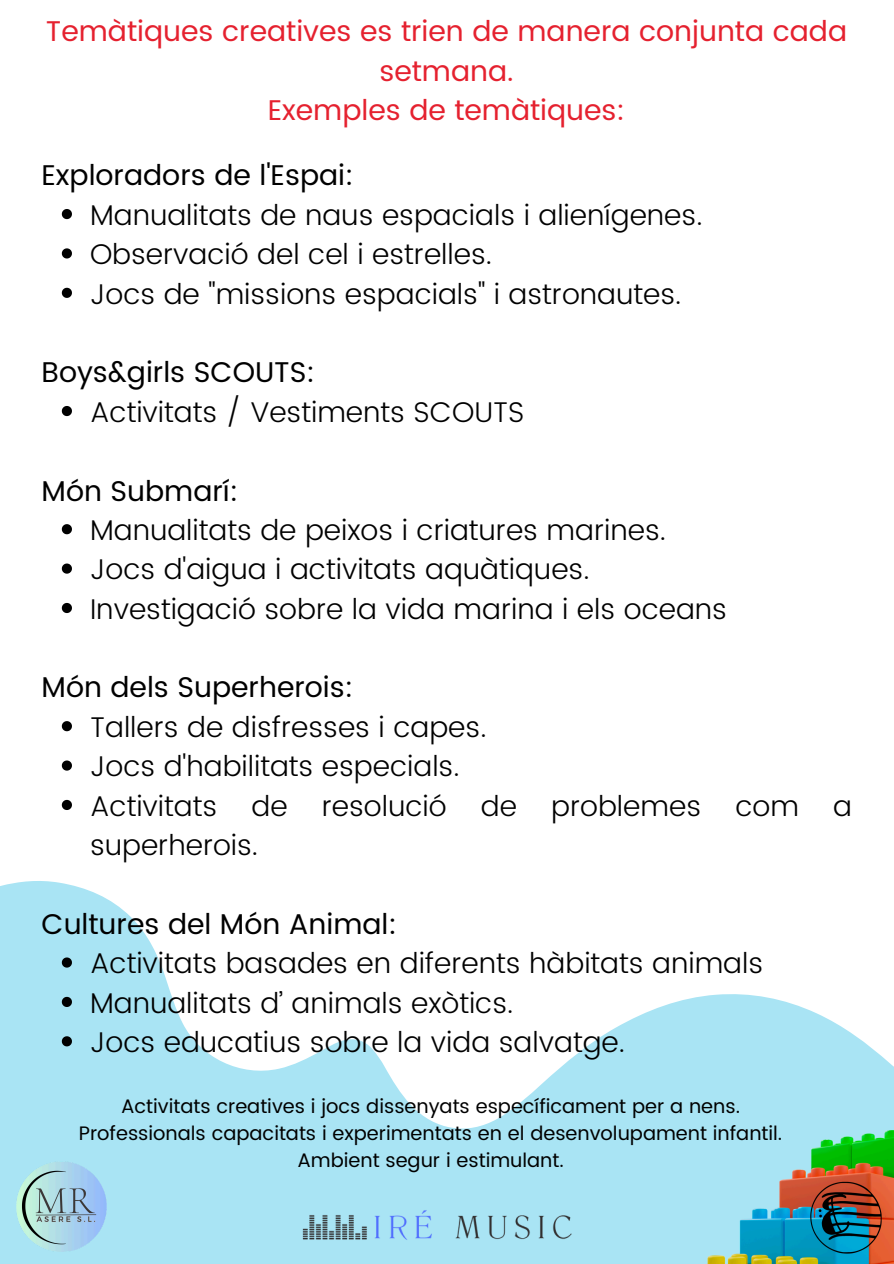
<style>
.page{position:relative;width:894px;height:1264px;background:#fff}
.page>*{position:absolute;margin:0;border:0;box-sizing:border-box;transform-origin:0 0}
.t1{font:300 28.5px/39.3px "Poppins";color:#000}
.t2{font:28.5px "Poppins";color:#000}
.t3{font:28.5px/39.3px "Poppins";color:#e5212f;text-align:center}
.t4{font:19.5px "Poppins";color:#000}
</style>
<div class="page">
<svg style="left:0;top:881px;width:893px;height:382px;fill:#a9e4f4"></svg>
<img style="left:691px;top:1130px;width:202px;height:133px">
<svg style="left:62px;top:209px;width:10px;height:10px"></svg>
<svg style="left:62px;top:248px;width:10px;height:10px"></svg>
<svg style="left:62px;top:288px;width:10px;height:10px"></svg>
<svg style="left:62px;top:406px;width:10px;height:10px"></svg>
<svg style="left:62px;top:524px;width:10px;height:10px"></svg>
<svg style="left:62px;top:563px;width:10px;height:10px"></svg>
<svg style="left:62px;top:603px;width:10px;height:10px"></svg>
<svg style="left:62px;top:721px;width:10px;height:10px"></svg>
<svg style="left:62px;top:760px;width:10px;height:10px"></svg>
<svg style="left:62px;top:800px;width:10px;height:10px"></svg>
<svg style="left:62px;top:957px;width:10px;height:10px"></svg>
<svg style="left:62px;top:996px;width:10px;height:11px"></svg>
<svg style="left:62px;top:1036px;width:10px;height:10px"></svg>
<img style="left:804px;top:1174px;width:85px;height:85px;border-radius:50%">
<img style="left:7px;top:1152px;width:110px;height:110px">
<img style="left:298px;top:1207px;width:287px;height:41px">
<p class="t3" style="left:46px;top:12px;width:802px">Temàtiques creatives es trien de manera conjunta cada setmana.<br>Exemples de temàtiques:</p>
<h1 class="t2" style="left:42px;top:159px;width:313px">Exploradors de l'Espai:</h1>
<p class="t1" style="left:90px;top:195px;width:613px">Manualitats de naus espacials i alienígenes.</p>
<p class="t1" style="left:90px;top:235px;width:403px">Observació del cel i estrelles.</p>
<p class="t1" style="left:90px;top:274px;width:592px">Jocs de "missions espacials" i astronautes.</p>
<h1 class="t2" style="left:42px;top:356px;width:275px">Boys&amp;girls SCOUTS:</h1>
<p class="t1" style="left:90px;top:392px;width:436px">Activitats / Vestiments SCOUTS</p>
<h1 class="t2" style="left:42px;top:474px;width:198px">Món Submarí:</h1>
<p class="t1" style="left:90px;top:510px;width:577px">Manualitats de peixos i criatures marines.</p>
<p class="t1" style="left:90px;top:550px;width:501px">Jocs d'aigua i activitats aquàtiques.</p>
<p class="t1" style="left:90px;top:589px;width:638px">Investigació sobre la vida marina i els oceans</p>
<h1 class="t2" style="left:42px;top:671px;width:313px">Món dels Superherois:</h1>
<p class="t1" style="left:90px;top:707px;width:398px">Tallers de disfresses i capes.</p>
<p class="t1" style="left:90px;top:746px;width:371px">Jocs d'habilitats especials.</p>
<p class="t1" style="left:90px;top:786px;width:763px">Activitats de resolució de problemes com a superherois.</p>
<h1 class="t2" style="left:42px;top:907px;width:357px">Cultures del Món Animal:</h1>
<p class="t1" style="left:90px;top:943px;width:674px">Activitats basades en diferents hàbitats animals</p>
<p class="t1" style="left:90px;top:983px;width:424px">Manualitats d’ animals exòtics.</p>
<p class="t1" style="left:90px;top:1022px;width:536px">Jocs educatius sobre la vida salvatge.</p>
<p class="t4" style="left:121px;top:1094px;width:620px">Activitats creatives i jocs dissenyats específicament per a nens.</p>
<p class="t4" style="left:79px;top:1121px;width:704px">Professionals capacitats i experimentats en el desenvolupament infantil.</p>
<p class="t4" style="left:297px;top:1148px;width:268px">Ambient segur i estimulant.</p>
</div>
